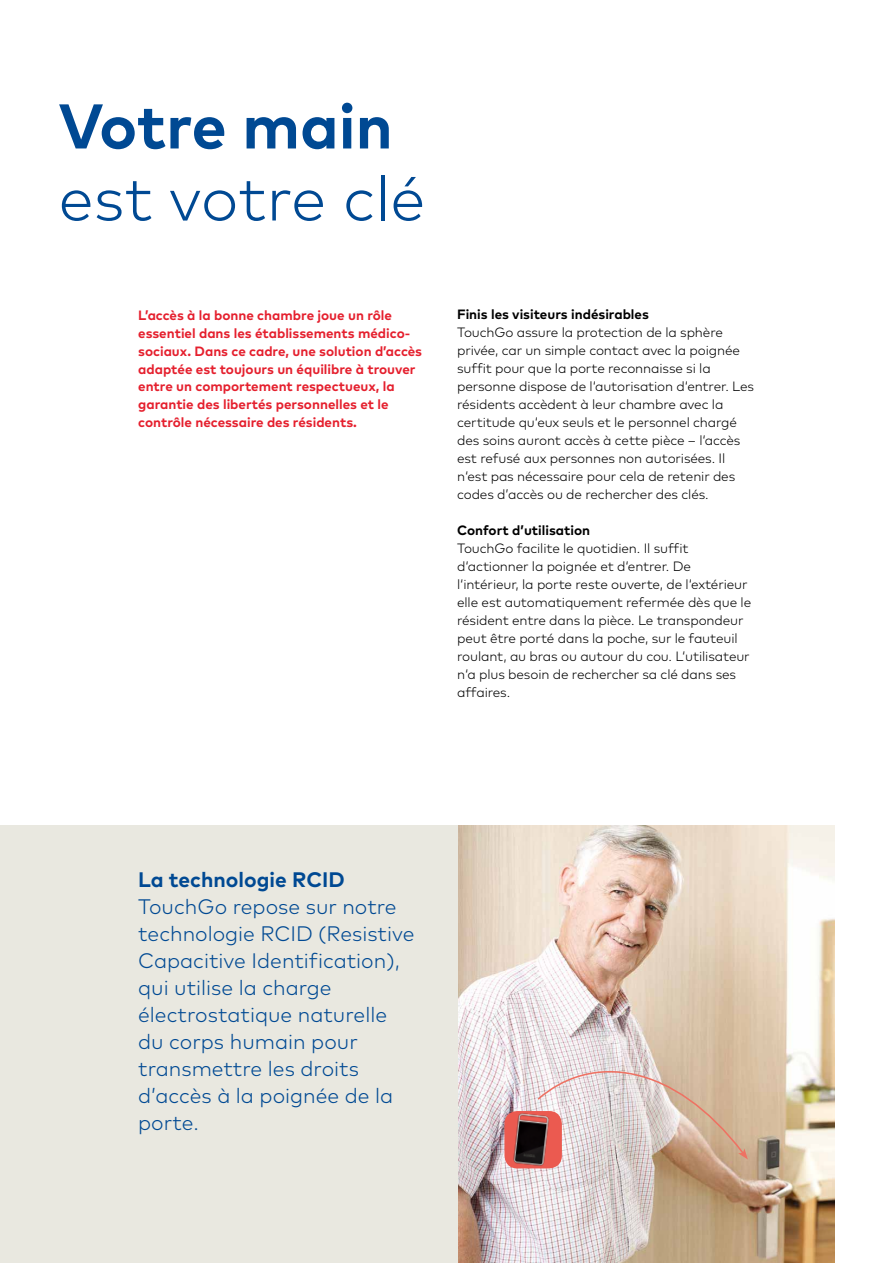
<style>
.page{position:relative;width:893px;height:1263px;background:#fff}
.page>*{position:absolute;margin:0;border:0;box-sizing:border-box;transform-origin:0 0}
.t1{font:300 63px "Mark Pro";color:#004993}
.t2{font:700 63px "Mark Pro";color:#004993}
.t3{font:300 21px/27px "Mark Pro";color:#004993}
.t4{font:700 21px "Mark Pro";color:#004993}
.t5{font:300 13.5px/18px "Mark Pro";letter-spacing:-.01em;color:#000}
.t6{font:700 13.5px/18px "Mark Pro";color:#e5202e}
.t7{font:700 13.5px "Mark Pro";color:#000}
</style>
<div class="page">
<img style="left:457px;top:826px;width:377px;height:437px">
<div style="left:504px;top:1111px;width:58px;height:57px;background:#eb5a50;border-radius:13px"></div>
<svg style="left:536px;top:1052px;width:212px;height:107px;background:#dac6ba"></svg>
<img style="left:508px;top:1107px;width:47px;height:65px">
<div style="left:0;top:826px;width:457px;height:437px;background:#e9e8e0"></div>
<h1 class="t2" style="left:58px;top:78px;width:336px">Votre main</h1>
<h1 class="t1" style="left:58px;top:151px;width:368px">est votre clé</h1>
<p class="t6" style="left:138px;top:305px;width:285px">L’accès à la bonne chambre joue un rôle essentiel dans les établissements médico&shy;sociaux. Dans ce cadre, une solution d’accès adaptée est toujours un équilibre à trouver entre un comportement respectueux, la garantie des libertés personnelles et le contrôle nécessaire des résidents.</p>
<p class="t7" style="left:457px;top:304px;width:193px">Finis les visiteurs indésirables</p>
<p class="t5" style="left:457px;top:323px;width:299px">TouchGo assure la protection de la sphère privée, car un simple contact avec la poignée suffit pour que la porte reconnaisse si la personne dispose de l‘autorisation d‘entrer. Les résidents accèdent à leur chambre avec la certitude qu‘eux seuls et le personnel chargé des soins auront accès à cette pièce – l‘accès est refusé aux personnes non autorisées. Il n‘est pas nécessaire pour cela de retenir des codes d’accès ou de rechercher des clés.</p>
<p class="t7" style="left:457px;top:520px;width:135px">Confort d’utilisation</p>
<p class="t5" style="left:457px;top:539px;width:296px">TouchGo facilite le quotidien. Il suffit d‘actionner la poignée et d‘entrer. De l‘intérieur, la porte reste ouverte, de l‘extérieur elle est automatiquement refermée dès que le résident entre dans la pièce. Le transpondeur peut être porté dans la poche, sur le fauteuil roulant, au bras ou autour du cou. L‘utilisateur n‘a plus besoin de rechercher sa clé dans ses affaires.</p>
<h2 class="t4" style="left:138px;top:863px;width:208px">La technologie RCID</h2>
<h2 class="t3" style="left:138px;top:891px;width:278px">TouchGo repose sur notre technologie RCID (Resistive<br>Capacitive Identification), qui utilise la charge électrostatique naturelle du corps humain pour transmettre les droits d’accès à la poignée de la porte.</h2>
</div>
